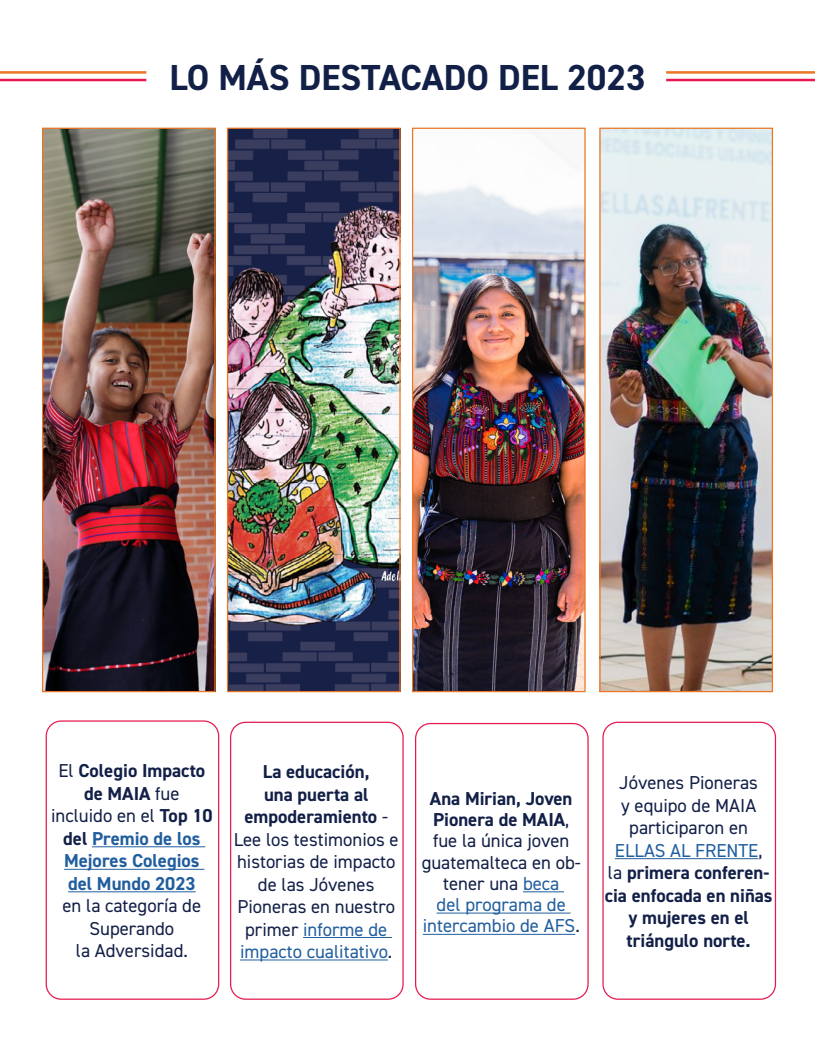
<style>
.page{position:relative;width:815px;height:1053px;background:#fff}
.page>*{position:absolute;margin:0;border:0;box-sizing:border-box;transform-origin:0 0}
.t1{font:700 36.25px "DIN2014";color:#121f47}
.t2{font:18.75px/22.5px "DIN2014";color:#121f47;text-align:center}
.t3{font:700 18.75px/22.5px "DIN2014";color:#121f47;text-align:center}
.t4{font:700 18.75px/22.5px "DIN2014";color:#215e9e;text-align:center}
.s1{font-weight:400;color:#121f47}
.s2{color:#121f47}
.s3{font-weight:700}
.s4{color:#215e9e}
.s5{font-weight:400}
.s6{font-weight:400;color:#215e9e}
</style>
<div class="page">
<hr style="left:0;top:71px;width:146px;height:3px;background:#ec7624">
<hr style="left:0;top:79px;width:146px;height:2px;background:#e61a4f">
<hr style="left:666px;top:71px;width:149px;height:3px;background:#ec7624">
<hr style="left:666px;top:79px;width:149px;height:2px;background:#e61a4f">
<img style="left:44px;top:130px;width:170px;height:560px">
<div style="left:42px;top:128px;width:174px;height:564px;border:1px solid #ec7624"></div>
<img style="left:229px;top:130px;width:170px;height:560px">
<div style="left:227px;top:128px;width:174px;height:564px;border:1px solid #ec7624"></div>
<img style="left:414px;top:185px;width:170px;height:505px">
<div style="left:412px;top:128px;width:174px;height:564px;border:1px solid #ec7624"></div>
<img style="left:601px;top:130px;width:170px;height:560px">
<div style="left:599px;top:128px;width:174px;height:564px;border:1px solid #ec7624"></div>
<hr style="left:92px;top:846px;width:113px;height:1px;background:#215e9e">
<hr style="left:64px;top:868px;width:140px;height:1px;background:#215e9e">
<hr style="left:68px;top:891px;width:128px;height:1px;background:#215e9e">
<div style="left:46px;top:720px;width:173px;height:279px;border:1px solid #e61a4f;border-radius:15px"></div>
<hr style="left:303px;top:936px;width:89px;height:1px;background:#215e9e">
<hr style="left:240px;top:959px;width:148px;height:1px;background:#215e9e">
<div style="left:230px;top:721px;width:174px;height:278px;border:1px solid #e61a4f;border-radius:15px"></div>
<hr style="left:523px;top:891px;width:41px;height:1px;background:#215e9e">
<hr style="left:437px;top:912px;width:134px;height:1px;background:#215e9e">
<hr style="left:423px;top:933px;width:152px;height:1px;background:#215e9e">
<div style="left:415px;top:723px;width:174px;height:276px;border:1px solid #e61a4f;border-radius:15px"></div>
<hr style="left:615px;top:858px;width:143px;height:1px;background:#215e9e">
<div style="left:602px;top:721px;width:174px;height:278px;border:1px solid #e61a4f;border-radius:15px"></div>
<h1 class="t1" style="left:169px;top:54px;width:478px">LO MÁS DESTACADO DEL 2023</h1>
<p class="t4" style="left:51px;top:759px;width:163px"><span class="s1">El</span> <span class="s2">Colegio Impacto de MAIA</span> <span class="s1">fue<br>incluido en el</span> <span class="s2">Top 10 del</span> Premio de los<br>Mejores Colegios del Mundo 2023</p>
<p class="t2" style="left:63px;top:894px;width:140px">en la categoría de<br>Superando<br>la Adversidad.</p>
<p class="t2" style="left:234px;top:759px;width:167px"><span class="s3">La educación,<br>una puerta al empoderamiento</span> -<br>Lee los testimonios e historias de impacto de las Jóvenes<br>Pioneras en nuestro primer <span class="s4">informe de impacto cualitativo</span>.</p>
<p class="t2" style="left:422px;top:787px;width:161px;line-height:21.2px"><span class="s3">Ana Mirian, Joven<br>Pionera de MAIA</span>, fue la única joven guatemalteca en ob&shy;tener una <span class="s4">beca<br>del programa de intercambio de AFS</span>.</p>
<p class="t3" style="left:605px;top:771px;width:169px"><span class="s5">Jóvenes Pioneras<br>y equipo de MAIA participaron en<br></span><span class="s6">ELLAS AL FRENTE</span><span class="s5">,<br>la</span> primera conferen&shy;cia enfocada en niñas y mujeres en el triángulo norte.</p>
</div>
